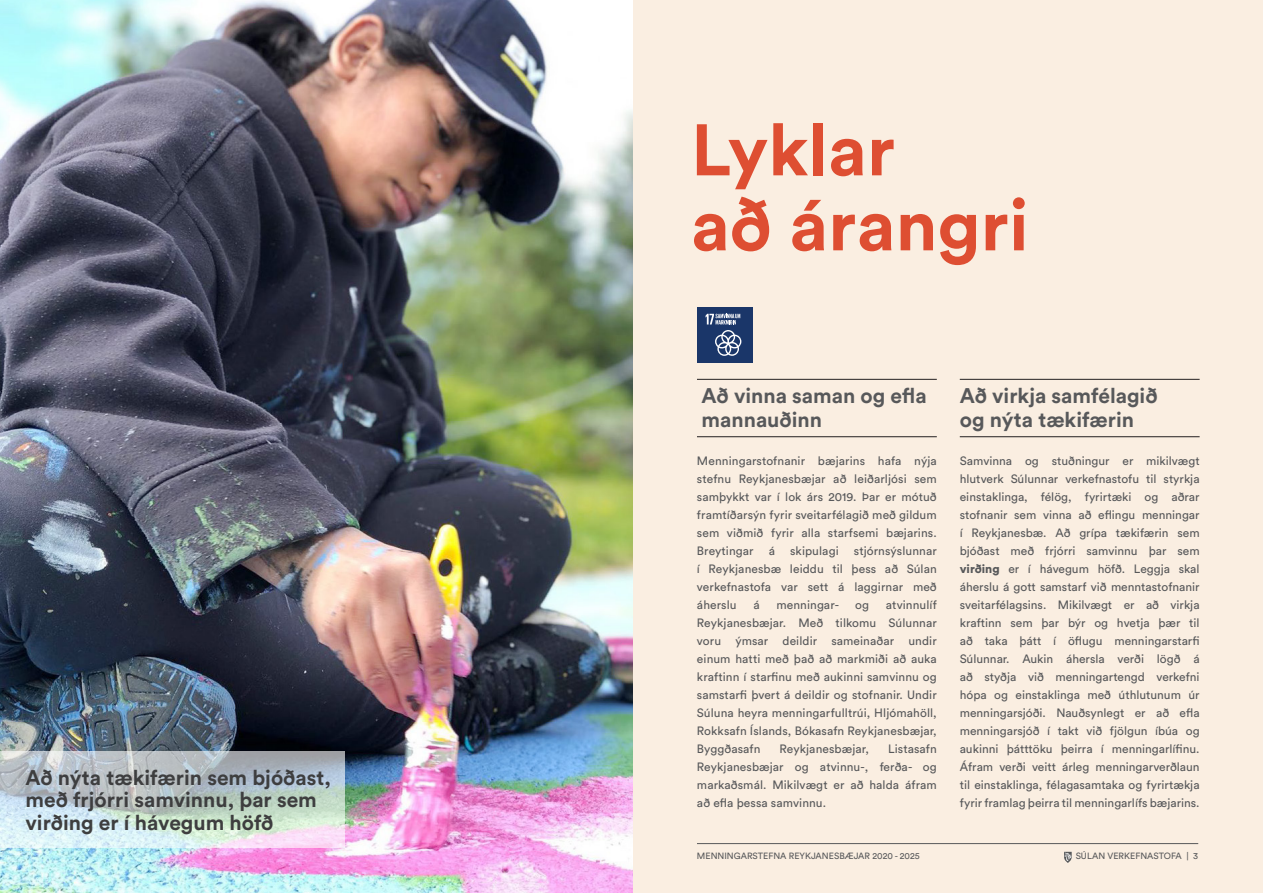
<style>
.page{position:relative;width:1263px;height:893px;background:#fff}
.page>*{position:absolute;margin:0;border:0;box-sizing:border-box;transform-origin:0 0}
.t1{font:700 72px "Circular Std";color:#de4e32}
.t2{font:700 21px/22.5px "Circular Std";color:#3e3e3f}
.t3{font:700 21px/24px "Circular Std";color:#57585a}
.t4{font:12px/18px "Circular Std";letter-spacing:.01em;color:#57585a;text-align:justify}
.t5{font:9px "Circular Std";color:#57585a}
.s1{font-weight:900}
</style>
<div class="page">
<div style="left:611px;top:0;width:652px;height:893px;background:#faeee1"></div>
<img style="left:0;top:0;width:633px;height:893px">
<hr style="left:697px;top:379px;width:240px;height:1px;background:#231f20">
<hr style="left:697px;top:436px;width:240px;height:1px;background:#231f20">
<hr style="left:960px;top:379px;width:239px;height:1px;background:#231f20">
<hr style="left:960px;top:436px;width:239px;height:1px;background:#231f20">
<svg style="left:0;top:752px;width:345px;height:96px;background:#c4d1d3"></svg>
<hr style="left:697px;top:843px;width:501px;height:1px;background:#57585a">
<svg style="left:1064px;top:852px;width:8px;height:11px"></svg>
<div style="left:697px;top:308px;width:55px;height:55px;background:#1a3669"></div>
<svg style="left:715px;top:330px;width:26px;height:26px"></svg>
<svg style="left:705px;top:314px;width:35px;height:10px"></svg>
<p class="t2" style="left:26px;top:765px;width:307px">Að nýta tækifærin sem bjóðast, með frjórri samvinnu, þar sem virðing er í hávegum höfð</p>
<p class="t1" style="left:691px;top:104px;width:205px">Lyklar</p>
<p class="t1" style="left:691px;top:179px;width:339px">að árangri</p>
<p class="t3" style="left:702px;top:383px;width:227px">Að vinna saman og efla mannauðinn</p>
<p class="t3" style="left:960px;top:383px;width:199px">Að virkja samfélagið</p>
<p class="t3" style="left:960px;top:407px;width:176px">og nýta tækifærin</p>
<p class="t4" style="left:697px;top:451px;width:241px">Menningarstofnanir bæjarins hafa nýja stefnu Reykjanesbæjar að leiðarljósi sem samþykkt var í lok árs 2019. Þar er mótuð framtíðarsýn fyrir sveitarfélagið með gildum sem viðmið fyrir alla starfsemi bæjarins.<br>Breytingar</p>
<p class="t4" style="left:697px;top:541px;width:241px;text-indent:157px">stjórnsýslunnar í Reykjanesbæ leiddu til þess að Súlan verkefnastofa var sett á laggirnar með áherslu</p>
<p class="t4" style="left:769px;top:541px;width:8px">á</p>
<p class="t4" style="left:790px;top:541px;width:50px">skipulagi</p>
<p class="t4" style="left:697px;top:595px;width:241px;text-indent:189px">atvinnulíf Reykjanesbæjar. Með tilkomu Súlunnar voru ýmsar deildir sameinaðar undir einum hatti með það að markmiði að auka kraftinn í starfinu með aukinni samvinnu og samstarfi þvert á deildir og stofnanir. Undir Súluna heyra menningarfulltrúi, Hljómahöll, Rokksafn Íslands, Bókasafn Reykjanesbæjar, Byggðasafn</p>
<p class="t4" style="left:753px;top:595px;width:8px">á</p>
<p class="t4" style="left:776px;top:595px;width:64px">menningar-</p>
<p class="t4" style="left:855px;top:595px;width:15px">og</p>
<p class="t4" style="left:780px;top:739px;width:91px">Reykjanesbæjar,</p>
<p class="t4" style="left:697px;top:739px;width:241px;text-indent:191px">Listasafn Reykjanesbæjar og atvinnu-, ferða- og markaðsmál. Mikilvægt er að halda áfram að efla þessa samvinnu.</p>
<p class="t4" style="left:960px;top:451px;width:241px">Samvinna og stuðningur er mikilvægt hlutverk Súlunnar verkefnastofu til styrkja einstaklinga, félög, fyrirtæki og aðrar stofnanir sem vinna að eflingu menningar í Reykjanesbæ. Að grípa tækifærin sem bjóðast með frjórri samvinnu þar sem <span class="s1">virðing</span> er í hávegum höfð. Leggja skal áherslu á gott samstarf við menntastofnanir sveitarfélagsins. Mikilvægt er að virkja kraftinn sem þar býr og hvetja þær til að taka þátt í öflugu menningarstarfi Súlunnar. Aukin áhersla verði lögð á að styðja við menningartengd verkefni hópa og einstaklinga með úthlutunum úr menningarsjóði. Nauðsynlegt er að efla menningarsjóð í takt við fjölgun íbúa og aukinni þátttöku þeirra í menningarlífinu.<br>Áfram verði veitt árleg menningarverðlaun til einstaklinga, félagasamtaka og fyrirtækja fyrir framlag þeirra til menningarlífs bæjarins.</p>
<p class="t5" style="left:697px;top:850px;width:224px">MENNINGARSTEFNA REYKJANESBÆJAR 2020 - 2025</p>
<p class="t5" style="left:1076px;top:850px;width:124px">SÚLAN VERKEFNASTOFA | 3</p>
</div>
